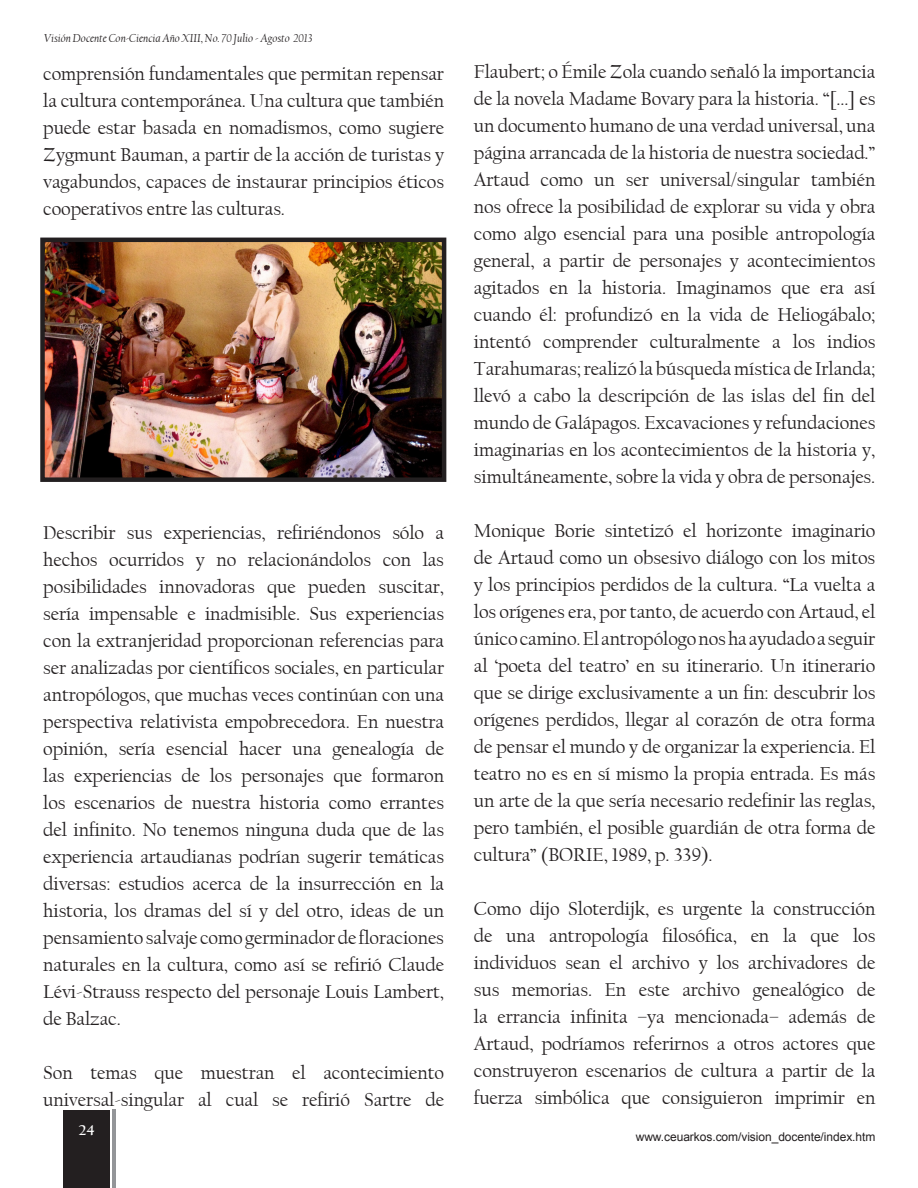
<style>
.page{position:relative;width:918px;height:1188px;background:#fff}
.page>*{position:absolute;margin:0;border:0;box-sizing:border-box;transform-origin:0 0}
.t1{font:19.5px/27px "Californian FB";letter-spacing:-.005em;color:#231f20;text-align:justify}
.t2{font:700 15px "Californian FB";color:#fff}
.t3{font:italic 12px "Californian FB";letter-spacing:-.005em;color:#231f20}
.t4{font:12px "Arial";letter-spacing:-.005em;color:#231f20}
</style>
<div class="page">
<div style="left:64px;top:1110px;width:46px;height:78px;background:#231f20"></div>
<hr style="left:113px;top:1110px;width:3px;height:78px;background:#939598">
<img style="left:45px;top:243px;width:396px;height:234px">
<div style="left:40px;top:238px;width:406px;height:244px;border:4px solid #231f20"></div>
<p class="t3" style="left:44px;top:31px;width:270px">Visión Docente Con-Ciencia Año XIII, No. 70 Julio - Agosto 2013</p>
<p class="t1" style="left:43px;top:61px;width:402px">comprensión fundamentales que permitan repensar la cultura contemporánea. Una cultura que también puede estar basada en nomadismos, como sugiere Zygmunt Bauman, a partir de la acción de turistas y vagabundos, capaces de instaurar principios éticos cooperativos entre las culturas.</p>
<p class="t1" style="left:43px;top:520px;width:402px">Describir sus experiencias, refiriéndonos sólo a hechos ocurridos y no relacionándolos con las posibilidades innovadoras que pueden suscitar, sería impensable e inadmisible. Sus experiencias con la extranjeridad proporcionan referencias para ser analizadas por científicos sociales, en particular antropólogos, que muchas veces continúan con una perspectiva relativista empobrecedora. En nuestra opinión, sería esencial hacer una genealogía de las experiencias de los personajes que formaron los escenarios de nuestra historia como errantes del infinito. No tenemos ninguna duda que de las experiencia artaudianas podrían sugerir temáticas diversas: estudios acerca de la insurrección en la historia, los dramas del sí y del otro, ideas de un pensamiento salvaje como germinador de floraciones naturales en la cultura, como así se refirió Claude Lévi-Strauss respecto del personaje Louis Lambert, de Balzac.</p>
<p class="t1" style="left:43px;top:1060px;width:402px">Son temas que muestran el acontecimiento universal-singular al cual se refirió Sartre de</p>
<p class="t2" style="left:79px;top:1121px;width:18px">24</p>
<p class="t1" style="left:474px;top:59px;width:403px">Flaubert; o Émile Zola cuando señaló la importancia de la novela Madame Bovary para la historia. “[...] es un documento humano de una verdad universal, una página arrancada de la historia de nuestra sociedad.” Artaud como un ser universal/singular también nos ofrece la posibilidad de explorar su vida y obra como algo esencial para una posible antropología general, a partir de personajes y acontecimientos agitados en la historia. Imaginamos que era así cuando él: profundizó en la vida de Heliogábalo; intentó comprender culturalmente a los indios Tarahumaras; realizó la búsqueda mística de Irlanda; llevó a cabo la descripción de las islas del fin del mundo de Galápagos. Excavaciones y refundaciones imaginarias en los acontecimientos de la historia y, simultáneamente, sobre la vida y obra de personajes.</p>
<p class="t1" style="left:474px;top:518px;width:403px">Monique Borie sintetizó el horizonte imaginario de Artaud como un obsesivo diálogo con los mitos y los principios perdidos de la cultura. “La vuelta a los orígenes era, por tanto, de acuerdo con Artaud, el único camino. El antropólogo nos ha ayudado a seguir al ‘poeta del teatro’ en su itinerario. Un itinerario que se dirige exclusivamente a un fin: descubrir los orígenes perdidos, llegar al corazón de otra forma de pensar el mundo y de organizar la experiencia. El teatro no es en sí mismo la propia entrada. Es más un arte de la que sería necesario redefinir las reglas, pero también, el posible guardián de otra forma de cultura” (BORIE, 1989, p. 339).</p>
<p class="t1" style="left:474px;top:896px;width:403px">Como dijo Sloterdijk, es urgente la construcción de una antropología filosófica, en la que los individuos sean el archivo y los archivadores de sus memorias. En este archivo genealógico de la errancia infinita –ya mencionada– además de Artaud, podríamos referirnos a otros actores que construyeron escenarios de cultura a partir de la fuerza simbólica que consiguieron imprimir en</p>
<p class="t4" style="left:636px;top:1129px;width:241px">www.ceuarkos.com/vision_docente/index.htm</p>
</div>
